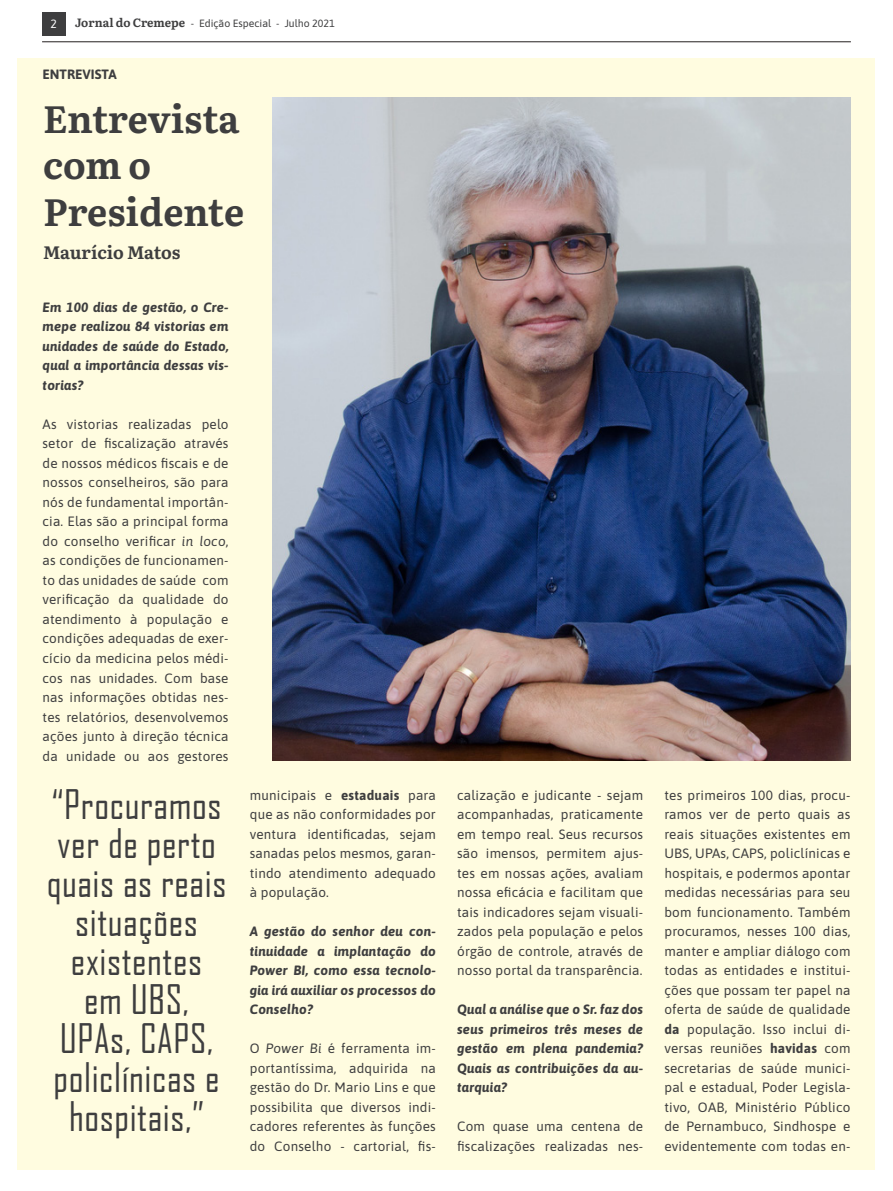
<style>
.page{position:relative;width:893px;height:1191px;background:#fff}
.page>*{position:absolute;margin:0;border:0;box-sizing:border-box;transform-origin:0 0}
.t1{font:39px/39px "Agency FB";letter-spacing:.015em;color:#3e3e3f;text-align:center}
.Título{font:700 38.1px/46.5px "Literata";color:#3e3e3f}
.Título-2{font:700 18px "Literata";color:#3e3e3f}
.t2{font:13.5px/19.5px "Asap";letter-spacing:.015em;color:#3e3e3f;text-align:justify}
.t3{font:italic 700 13.5px/19.5px "Asap";letter-spacing:.015em;color:#3e3e3f;text-align:justify}
.Sessão{font:700 13.5px "Asap";color:#3e3e3f}
.t4{font:12px "Asap";color:#fff}
.Legendas_no_miolo{font:10.5px "Asap";color:#3e3e3f}
.s1{font-family:"Literata";font-weight:700;font-size:12px}
.s2{font-style:italic}
.s3{font-weight:700}
</style>
<div class="page">
<div style="left:42px;top:12px;width:23px;height:24px;background:#3e3e3f"></div>
<hr style="left:42px;top:41px;width:809px;height:1px;background:#231f20">
<div style="left:17px;top:58px;width:857px;height:1112px;background:#fffce0"></div>
<img style="left:272px;top:97px;width:578px;height:663px">
<p class="t4" style="left:50px;top:16px;width:8px">2</p>
<p class="Legendas_no_miolo" style="left:75px;top:16px;width:261px"><span class="s1">Jornal do Cremepe</span> - Edição Especial - Julho 2021</p>
<p class="Sessão" style="left:43px;top:65px;width:76px">ENTREVISTA</p>
<p class="Título" style="left:43px;top:93px;width:202px">Entrevista com o<br>Presidente</p>
<p class="Título-2" style="left:43px;top:238px;width:139px">Maurício Matos</p>
<p class="t3" style="left:43px;top:297px;width:188px">Em 100 dias de gestão, o Cre&shy;mepe realizou 84 vistorias em unidades de saúde do Estado, qual a importância dessas vis&shy;torias?</p>
<p class="t2" style="left:43px;top:414px;width:188px">As vistorias realizadas pelo setor de fiscalização através de nossos médicos fiscais e de nossos conselheiros, são para nós de fundamental importân&shy;cia. Elas são a principal forma do conselho verificar <span class="s2">in loco</span>, as condições de funcionamen&shy;to das unidades de saúde com verificação da qualidade do atendimento à população e condições adequadas de exer&shy;cício da medicina pelos médi&shy;cos nas unidades. Com base nas informações obtidas nes&shy;tes relatórios, desenvolvemos ações junto à direção técnica da unidade ou aos gestores</p>
<p class="t1" style="left:47px;top:784px;width:181px">“Procuramos ver de perto quais as reais situações existentes<br>em UBS,<br>UPAs, CAPS, policlínicas e hospitais,”</p>
<p class="t2" style="left:250px;top:784px;width:188px">municipais e <span class="s3">estaduais</span> para que as não conformidades por ventura identificadas, sejam sanadas pelos mesmos, garan&shy;tindo atendimento adequado à população.</p>
<p class="t3" style="left:250px;top:921px;width:188px">A gestão do senhor deu con&shy;tinuidade a implantação do Power BI, como essa tecnolo&shy;gia irá auxiliar os processos do Conselho?</p>
<p class="t2" style="left:250px;top:1038px;width:188px">O <span class="s2">Power Bi</span> é ferramenta im&shy;portantíssima, adquirida na gestão do Dr. Mario Lins e que possibilita que diversos indi&shy;cadores referentes às funções do Conselho - cartorial, fis-</p>
<p class="t2" style="left:457px;top:784px;width:188px">calização e judicante - sejam acompanhadas, praticamente em tempo real. Seus recursos são imensos, permitem ajus&shy;tes em nossas ações, avaliam nossa eficácia e facilitam que tais indicadores sejam visuali&shy;zados pela população e pelos órgão de controle, através de nosso portal da transparência.</p>
<p class="t3" style="left:457px;top:999px;width:188px">Qual a análise que o Sr. faz dos seus primeiros três meses de gestão em plena pandemia?<br>Quais as contribuições da au&shy;tarquia?</p>
<p class="t2" style="left:457px;top:1116px;width:188px">Com quase uma centena de fiscalizações realizadas nes-</p>
<p class="t2" style="left:664px;top:784px;width:188px">tes primeiros 100 dias, procu&shy;ramos ver de perto quais as reais situações existentes em UBS, UPAs, CAPS, policlínicas e hospitais, e podermos apontar medidas necessárias para seu bom funcionamento. Também procuramos, nesses 100 dias, manter e ampliar diálogo com todas as entidades e institui&shy;ções que possam ter papel na oferta de saúde de qualidade <span class="s3">da</span> população. Isso inclui di&shy;versas reuniões <span class="s3">havidas</span> com secretarias de saúde munici&shy;pal e estadual, Poder Legisla&shy;tivo, OAB, Ministério Público de Pernambuco, Sindhospe e evidentemente com todas en-</p>
</div>
